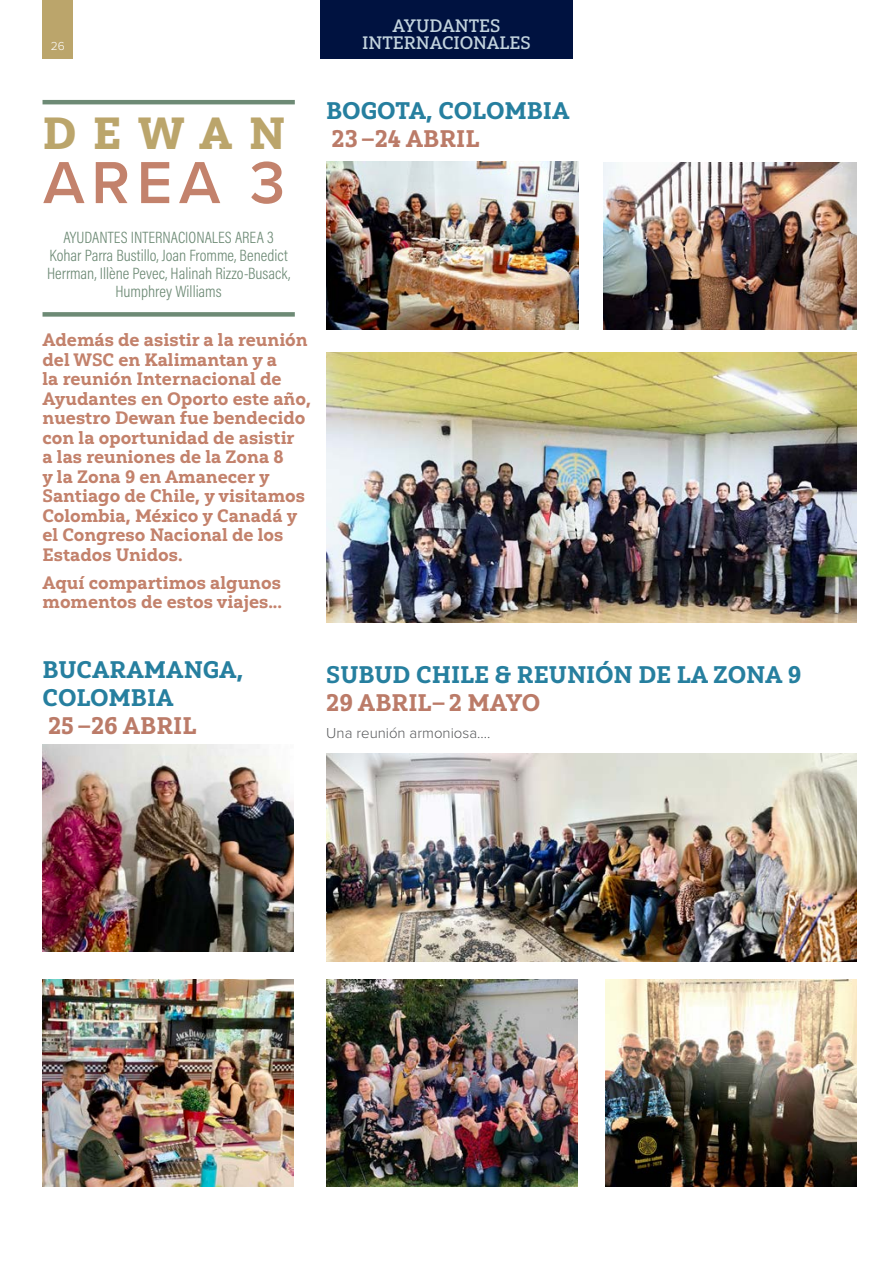
<style>
.page{position:relative;width:893px;height:1263px;background:#fff}
.page>*{position:absolute;margin:0;border:0;box-sizing:border-box;transform-origin:0 0}
.t1{font:600 61.5px "Proxima Nova";color:#c3826c}
.t2{font:45px "Yorkten Slab Nor Bla";letter-spacing:.365em;color:#bba56b}
.Pull_out_text{font:24px "Yorkten Slab Nor Ex B";color:#267f9f}
.Pull_out_text-2{font:24px "Yorkten Slab Nor Ex B";color:#bb7b68}
.Pull_out_text-3{font:18px/19.5px "Yorkten Slab Nor Ex B";color:#c3826c}
.t3{font:18px/16.5px "Yorkten Slab Nor Med";color:#c3d4de;text-align:center}
.Image_caption{font:300 16.5px/18px "Acumin Pro Cond";color:#6d8a75;text-align:center}
.Body_text{font:300 15px "Proxima Nova";color:#57585a}
.t4{font:300 12px "Proxima Nova";color:#fff}
</style>
<div class="page">
<div style="left:320px;top:0;width:253px;height:58px;background:#001240"></div>
<hr style="left:43px;top:100px;width:252px;height:4px;background:#6d8a75">
<div style="left:43px;top:312px;width:252px;height:5px;background:#6d8a75"></div>
<img style="left:327px;top:754px;width:529px;height:207px">
<img style="left:327px;top:979px;width:251px;height:207px">
<img style="left:605px;top:979px;width:251px;height:207px">
<img style="left:326px;top:162px;width:252px;height:168px">
<img style="left:604px;top:162px;width:252px;height:168px">
<img style="left:326px;top:353px;width:530px;height:270px">
<img style="left:43px;top:979px;width:251px;height:207px">
<img style="left:43px;top:744px;width:251px;height:207px">
<div style="left:43px;top:0;width:30px;height:58px;background:#bba56b"></div>
<p class="t4" style="left:51px;top:37px;width:15px">26</p>
<p class="t3" style="left:362px;top:18px;width:170px">AYUDANTES<br>INTERNACIONALES</p>
<p class="t2" style="left:43px;top:105px;width:245px">DEWAN</p>
<p class="t1" style="left:43px;top:137px;width:243px">AREA 3</p>
<p class="Image_caption" style="left:64px;top:228px;width:212px">AYUDANTES INTERNACIONALES AREA 3</p>
<p class="Image_caption" style="left:47px;top:246px;width:245px">Kohar Parra Bustillo, Joan Fromme, Benedict<br>Herrman, Illène Pevec, Halinah Rizzo-Busack,<br>Humphrey Williams</p>
<p class="Pull_out_text-3" style="left:43px;top:330px;width:270px">Además de asistir a la reunión del WSC en Kalimantan y a<br>la reunión Internacional de<br>Ayudantes en Oporto este año, nuestro Dewan fue bendecido con la oportunidad de asistir<br>a las reuniones de la Zona 8<br>y la Zona 9 en Amanecer y<br>Santiago de Chile, y visitamos<br>Colombia, México y Canadá y el Congreso Nacional de los<br>Estados Unidos.</p>
<p class="Pull_out_text-3" style="left:43px;top:572px;width:241px">Aquí compartimos algunos momentos de estos viajes...</p>
<p class="Pull_out_text" style="left:326px;top:96px;width:245px">BOGOTA, COLOMBIA</p>
<p class="Pull_out_text-2" style="left:332px;top:124px;width:149px">23 –24 ABRIL</p>
<p class="Pull_out_text" style="left:43px;top:655px;width:202px">BUCARAMANGA,</p>
<p class="Pull_out_text" style="left:43px;top:683px;width:133px">COLOMBIA</p>
<p class="Pull_out_text-2" style="left:48px;top:711px;width:150px">25 –26 ABRIL</p>
<p class="Pull_out_text" style="left:326px;top:660px;width:477px">SUBUD CHILE &amp; REUNIÓN DE LA ZONA 9</p>
<p class="Pull_out_text-2" style="left:326px;top:688px;width:216px">29 ABRIL– 2 MAYO</p>
<p class="Body_text" style="left:326px;top:721px;width:165px">Una reunión armoniosa....</p>
</div>
